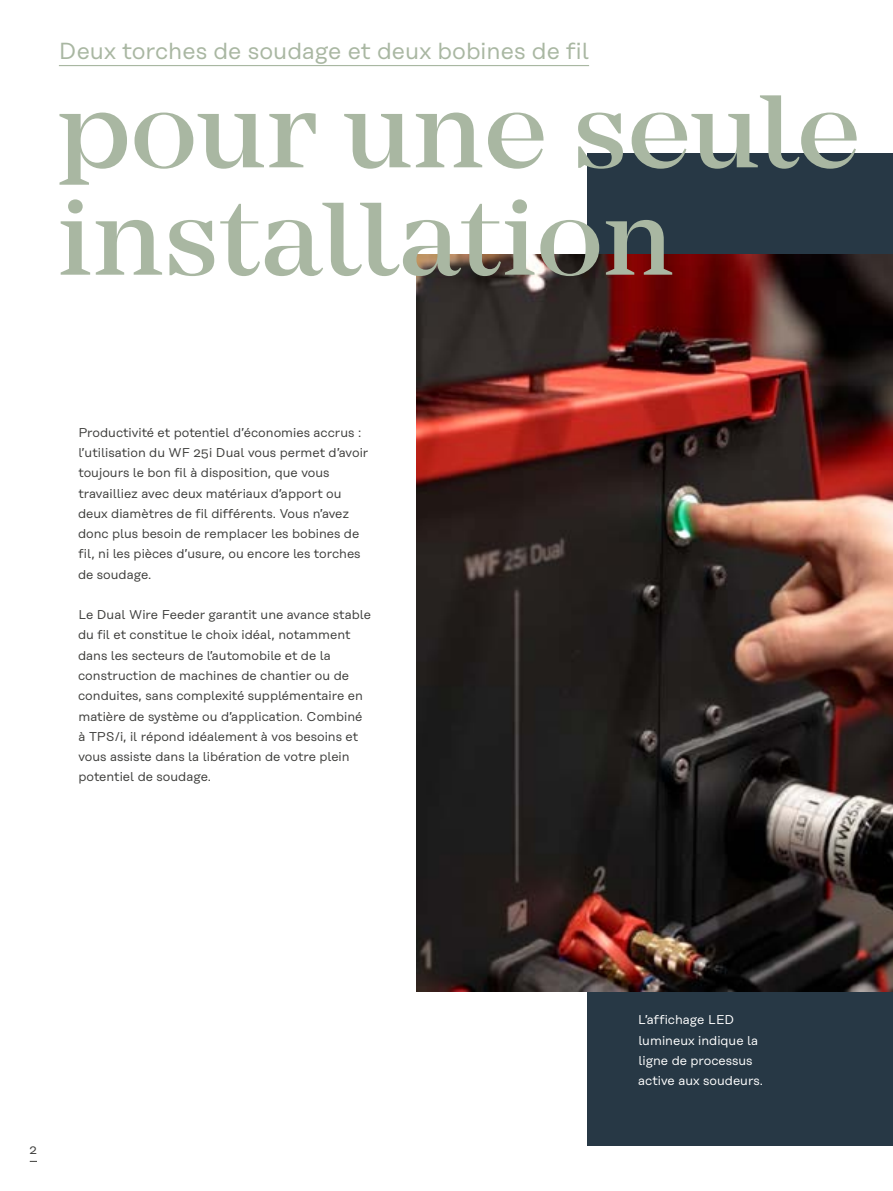
<style>
.page{position:relative;width:893px;height:1191px;background:#fff}
.page>*{position:absolute;margin:0;border:0;box-sizing:border-box;transform-origin:0 0}
.t1{font:500 107.4px/107.4px "Mirador";color:#a9b7a2}
.t2{font:23.25px "Rational Text";color:#a9b7a2}
.t3{font:12.75px/20.2px "Rational Text";color:#3d3d3b}
.t4{font:12.75px/20.2px "Rational Text";color:#fff}
</style>
<div class="page">
<div style="left:588px;top:153px;width:305px;height:993px;background:#273845"></div>
<img style="left:417px;top:255px;width:476px;height:736px">
<hr style="left:59px;top:65px;width:530px;height:1px;background:#a9b7a2">
<h2 class="t2" style="left:59px;top:38px;width:532px">Deux torches de soudage et deux bobines de fil</h2>
<h1 class="t1" style="left:57px;top:79px;width:804px">pour une seule installation</h1>
<p class="t3" style="left:78px;top:422px;width:292px">Productivité et potentiel d’économies accrus : l’utilisation du WF 25i Dual vous permet d’avoir toujours le bon fil à disposition, que vous travailliez avec deux matériaux d’apport ou deux diamètres de fil différents. Vous n’avez donc plus besoin de remplacer les bobines de fil, ni les pièces d’usure, ou encore les torches de soudage.</p>
<p class="t3" style="left:78px;top:604px;width:294px">Le Dual Wire Feeder garantit une avance stable du fil et constitue le choix idéal, notamment dans les secteurs de l’automobile et de la construction de machines de chantier ou de conduites, sans complexité supplémentaire en matière de système ou d’application. Combiné à TPS/i, il répond idéalement à vos besoins et vous assiste dans la libération de votre plein potentiel de soudage.</p>
<p class="t3" style="left:30px;top:1139px;width:9px">2</p>
<p class="t4" style="left:638px;top:1009px;width:126px">L’affichage LED lumineux indique la ligne de processus active aux soudeurs.</p>
</div>
